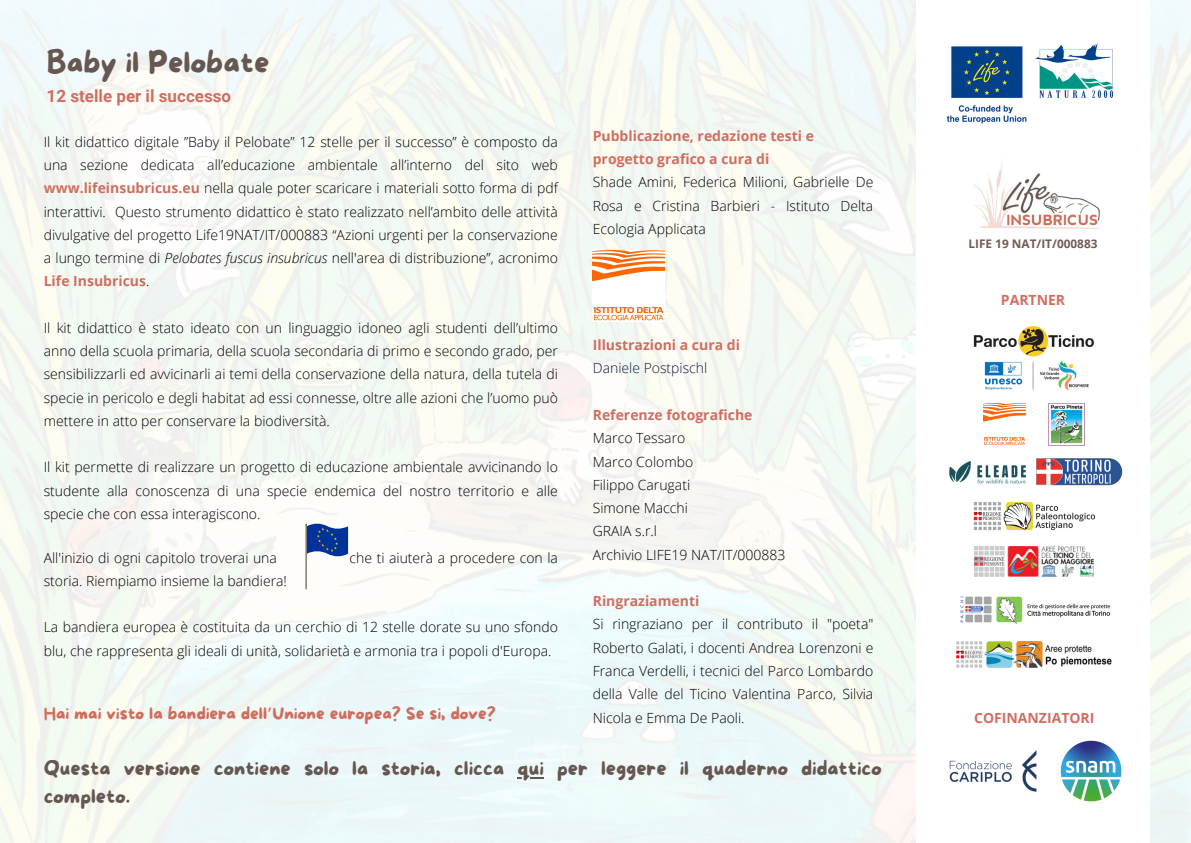
<style>
.page{position:relative;width:1191px;height:843px;background:#fff}
.page>*{position:absolute;margin:0;border:0;box-sizing:border-box;transform-origin:0 0}
.t1{font:30px "More Sugar";color:#665750}
.t2{font:20px/27.8px "More Sugar";color:#665750}
.t3{font:17px "More Sugar";color:#cf6e5f}
.t4{font:700 17px "Roboto";color:#cf6e5f}
.t5{font:300 14px/23.2px "Open Sans";color:#000;text-align:justify}
.t6{font:700 14px/23.2px "Open Sans";color:#cf6e5f}
.t7{font:300 14px "Open Sans";color:#12193d}
.t8{font:700 11.8px "Open Sans";color:#725c57}
.s1{font-weight:700;color:#cf6e5f}
.s2{font-style:italic}
.s3{font-family:"Noto Sans Gurmukhi"}
</style>
<div class="page">
<img style="left:0;top:0;width:1190px;height:842px">
<div style="left:916px;top:0;width:233px;height:842px;background:#fff"></div>
<img style="left:974px;top:546px;width:119px;height:30px">
<img style="left:960px;top:596px;width:151px;height:28px">
<img style="left:973px;top:502px;width:123px;height:29px">
<img style="left:1036px;top:458px;width:86px;height:28px">
<img style="left:949px;top:461px;width:77px;height:23px">
<img style="left:973px;top:326px;width:121px;height:64px">
<img style="left:956px;top:641px;width:155px;height:26px">
<img style="left:1048px;top:403px;width:36px;height:42px">
<img style="left:983px;top:403px;width:42px;height:42px">
<img style="left:1060px;top:740px;width:61px;height:61px">
<img style="left:949px;top:750px;width:88px;height:42px">
<img style="left:1035px;top:44px;width:77px;height:53px">
<img style="left:974px;top:160px;width:126px;height:69px">
<img style="left:946px;top:46px;width:81px;height:78px">
<svg style="left:282px;top:511px;width:76px;height:79px"></svg>
<svg style="left:517px;top:777px;width:27px;height:1px"></svg>
<img style="left:592px;top:250px;width:72px;height:71px">
<p class="t1" style="left:47px;top:46px;width:224px">Baby il Pelobate</p>
<p class="t4" style="left:47px;top:87px;width:186px">12 stelle per il successo</p>
<p class="t5" style="left:44px;top:130px;width:515px">Il kit didattico digitale ”Baby il Pelobate” 12 stelle per il successo” è composto da una sezione dedicata all’educazione ambientale all’interno del sito web <span class="s1">www.lifeinsubricus.eu</span> nella quale poter scaricare i materiali sotto forma di pdf interattivi. Questo strumento didattico è stato realizzato nell’ambito delle attività divulgative del progetto Life19NAT/IT/000883 “Azioni urgenti per la conservazione a lungo termine di <span class="s2">Pelobates fuscus insubricus</span> nell'area di distribuzione”, acronimo <span class="s1">Life Insubricus</span>.</p>
<p class="t5" style="left:44px;top:316px;width:515px">Il kit didattico è stato ideato con un linguaggio idoneo agli studenti dell’ultimo anno della scuola primaria, della scuola secondaria di primo e secondo grado, per sensibilizzarli ed avvicinarli ai temi della conservazione della natura, della tutela di specie in pericolo e degli habitat ad essi connesse, oltre alle azioni che l’uomo può mettere in atto per conservare la biodiversità.</p>
<p class="t5" style="left:44px;top:455px;width:515px">Il kit permette di realizzare un progetto di educazione ambientale avvicinando lo studente alla conoscenza di una specie endemica del nostro territorio e alle specie che con essa interagiscono.</p>
<p class="t5" style="left:44px;top:545px;width:235px">All'inizio di ogni capitolo troverai una</p>
<p class="t5" style="left:349px;top:545px;width:210px">che ti aiuterà a procedere con la</p>
<p class="t5" style="left:44px;top:568px;width:245px">storia. Riempiamo insieme la bandiera!</p>
<p class="t5" style="left:44px;top:615px;width:515px">La bandiera europea è costituita da un cerchio di 12 stelle dorate su uno sfondo blu, che rappresenta gli ideali di unità, solidarietà e armonia tra i popoli d'Europa.</p>
<p class="t3" style="left:44px;top:704px;width:453px">Hai mai visto la bandiera dell<span class="s3">’</span>Unione europea? Se si, dove?</p>
<p class="t6" style="left:592px;top:124px;width:223px">Pubblicazione, redazione testi e progetto grafico a cura di</p>
<p class="t5" style="left:592px;top:170px;width:282px">Shade Amini, Federica Milioni, Gabrielle De Rosa e Cristina Barbieri - Istituto Delta Ecologia Applicata</p>
<p class="t6" style="left:592px;top:333px;width:149px">Illustrazioni a cura di</p>
<p class="t7" style="left:592px;top:358px;width:116px">Daniele Postpischl</p>
<p class="t6" style="left:592px;top:403px;width:161px">Referenze fotografiche</p>
<p class="t5" style="left:592px;top:426px;width:94px">Marco Tessaro</p>
<p class="t5" style="left:592px;top:449px;width:102px">Marco Colombo</p>
<p class="t5" style="left:592px;top:472px;width:99px">Filippo Carugati</p>
<p class="t5" style="left:592px;top:496px;width:97px">Simone Macchi</p>
<p class="t5" style="left:592px;top:519px;width:66px">GRAIA s.r.l</p>
<p class="t5" style="left:592px;top:542px;width:194px">Archivio LIFE19 NAT/IT/000883</p>
<p class="t6" style="left:592px;top:589px;width:108px">Ringraziamenti</p>
<p class="t5" style="left:592px;top:612px;width:282px">Si ringraziano per il contributo il "poeta" Roberto Galati, i docenti Andrea Lorenzoni e Franca Verdelli, i tecnici del Parco Lombardo della Valle del Ticino Valentina Parco, Silvia Nicola e Emma De Paoli.</p>
<p class="t2" style="left:44px;top:755px;width:839px">Questa versione contiene solo la storia, clicca qui per leggere il quaderno didattico completo.</p>
<p class="t8" style="left:968px;top:235px;width:130px">LIFE 19 NAT/IT/000883</p>
<p class="t6" style="left:1000px;top:287px;width:66px">PARTNER</p>
<p class="t6" style="left:974px;top:705px;width:122px">COFINANZIATORI</p>
</div>
